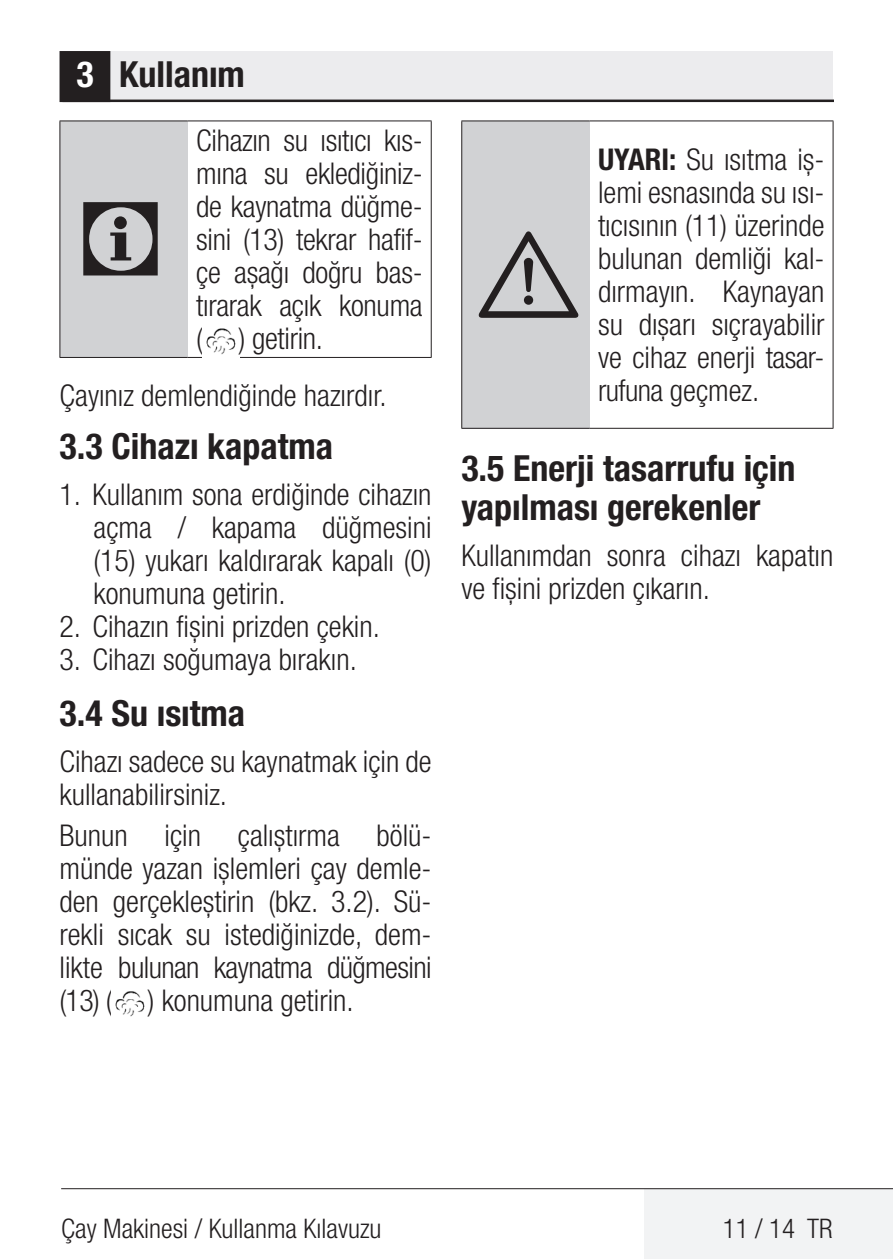
<style>
.page{position:relative;width:893px;height:1259px;background:#fff}
.page>*{position:absolute;margin:0;border:0;box-sizing:border-box;transform-origin:0 0}
.t1{font:108px "ZIWARNUN";color:#231f20}
.t2{font:700 condensed 36px/39px "Helvetica Neue LT Pro";color:#231f20}
.t3{font:300 condensed 30px/33px "Helvetica Neue LT Pro";color:#231f20;text-align:justify}
.t4{font:300 condensed 27px "Helvetica Neue LT Pro";color:#231f20}
.s1{color:#fff}
.s2{font-weight:700}
</style>
<div class="page">
<div style="left:644px;top:1189px;width:249px;height:70px;background:#f2f3f4"></div>
<hr style="left:61px;top:1188px;width:832px;height:1px;background:#231f20">
<div style="left:62px;top:51px;width:771px;height:50px;background:#ececee"></div>
<hr style="left:62px;top:100px;width:771px;height:2px;background:#231f20">
<div style="left:61px;top:53px;width:48px;height:48px;background:#231f20"></div>
<div style="left:60px;top:51px;width:50px;height:51px;border:3px solid #231f20"></div>
<div style="left:60px;top:121px;width:128px;height:236px;background:#d1d2d4"></div>
<hr style="left:188px;top:120px;width:244px;height:1px;background:#231f20">
<hr style="left:431px;top:121px;width:1px;height:236px;background:#231f20">
<hr style="left:188px;top:357px;width:244px;height:1px;background:#231f20">
<hr style="left:60px;top:120px;width:128px;height:1px;background:#231f20">
<hr style="left:59px;top:121px;width:1px;height:236px;background:#231f20">
<hr style="left:60px;top:357px;width:128px;height:1px;background:#231f20">
<img style="left:206px;top:328px;width:30px;height:27px">
<img style="left:115px;top:991px;width:30px;height:26px">
<div style="left:462px;top:121px;width:127px;height:307px;background:#d1d2d4"></div>
<hr style="left:589px;top:120px;width:244px;height:1px;background:#231f20">
<hr style="left:833px;top:121px;width:1px;height:307px;background:#231f20">
<hr style="left:589px;top:428px;width:244px;height:1px;background:#231f20">
<hr style="left:461px;top:120px;width:128px;height:1px;background:#231f20">
<hr style="left:461px;top:121px;width:1px;height:307px;background:#231f20">
<hr style="left:461px;top:428px;width:128px;height:1px;background:#231f20">
<p class="t2" style="left:77px;top:54px;width:170px"><span class="s1">3</span> Kullanım</p>
<p class="t3" style="left:196px;top:123px;width:228px">Cihazın su ısıtıcı kıs&shy;mına su eklediğiniz&shy;de kaynatma düğme&shy;sini (13) tekrar hafif&shy;çe aşağı doğru bas&shy;tırarak açık konuma ( ) getirin.</p>
<p class="t3" style="left:60px;top:379px;width:329px">Çayınız demlendiğinde hazırdır.</p>
<p class="t2" style="left:60px;top:426px;width:275px">3.3 Cihazı kapatma</p>
<p class="t3" style="left:94px;top:477px;width:340px;text-indent:-34px">1. Kullanım sona erdiğinde cihazın açma / kapama düğmesini (15) yukarı kaldırarak kapalı (0) konumuna getirin.</p>
<p class="t3" style="left:60px;top:609px;width:322px">2. Cihazın fişini prizden çekin.</p>
<p class="t3" style="left:60px;top:642px;width:299px">3. Cihazı soğumaya bırakın.</p>
<p class="t2" style="left:60px;top:693px;width:187px">3.4 Su ısıtma</p>
<p class="t3" style="left:60px;top:744px;width:373px">Cihazı sadece su kaynatmak için de kullanabilirsiniz.</p>
<p class="t3" style="left:60px;top:819px;width:374px">Bunun için çalıştırma bölü&shy;münde yazan işlemleri çay demle&shy;den gerçekleştirin (bkz. 3.2). Sü&shy;rekli sıcak su istediğinizde, dem&shy;likte bulunan kaynatma düğmesini (13) ( ) konumuna getirin.</p>
<h1 class="t1" style="left:77px;top:182px;width:94px">C</h1>
<h1 class="t1" style="left:479px;top:217px;width:106px">A</h1>
<p class="t3" style="left:598px;top:142px;width:228px"><span class="s2">UYARI:</span> Su ısıtma iş&shy;lemi esnasında su ısı&shy;tıcısının (11) üzerinde bulunan demliği kal&shy;dırmayın. Kaynayan su dışarı sıçrayabilir ve cihaz enerji tasar&shy;rufuna geçmez.</p>
<p class="t2" style="left:461px;top:448px;width:336px">3.5 Enerji tasarrufu için yapılması gerekenler</p>
<p class="t3" style="left:461px;top:538px;width:374px">Kullanımdan sonra cihazı kapatın ve fişini prizden çıkarın.</p>
<p class="t4" style="left:61px;top:1212px;width:322px">Çay Makinesi / Kullanma Kılavuzu</p>
<p class="t4" style="left:723px;top:1212px;width:111px">11 / 14 TR</p>
</div>
